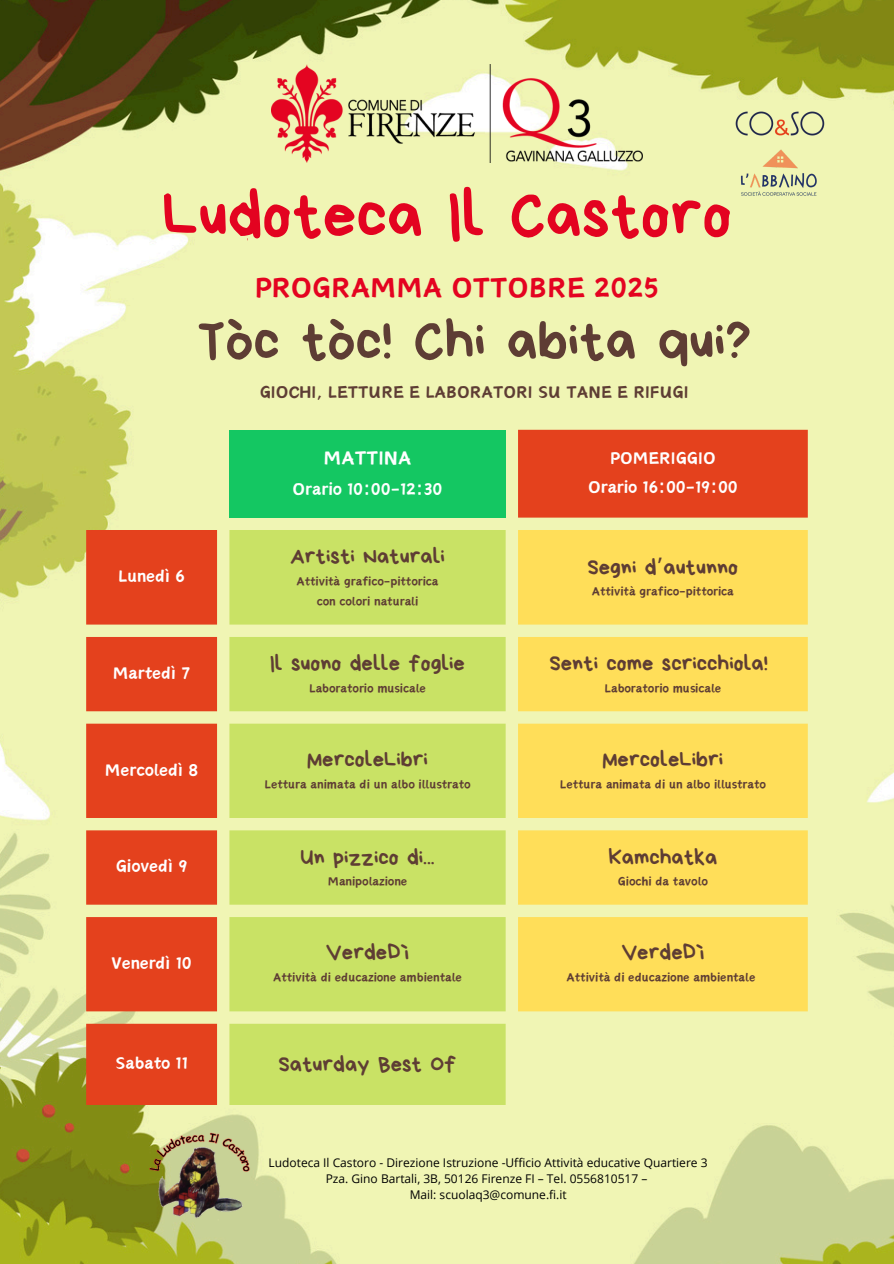
<style>
.page{position:relative;width:894px;height:1264px;background:#fff}
.page>*{position:absolute;margin:0;border:0;box-sizing:border-box;transform-origin:0 0}
.t1{font:66.45px "Bryndan Write";color:#e30320}
.t2{font:57px "Bryndan Write";color:#5e3d34}
.t3{font:35.4px "Canva Sword Like Dream";color:#e40320}
.t4{font:24px "Canva Sword Like Dream";color:#fff}
.t5{font:22.5px "Bryndan Write";color:#5e3d34}
.t6{font:21px/29.2px "Canva Sword Like Dream";color:#fff;text-align:center}
.t7{font:21px "Canva Sword Like Dream";color:#5e3d34}
.t8{font:15px/20.2px "Canva Sword Like Dream";color:#5e3d34;text-align:center}
.t9{font:12px/16px "Open Sans";color:#000;text-align:center}
.s1{font-family:"Noto Sans Gurmukhi"}
</style>
<div class="page">
<img style="left:0;top:0;width:893px;height:1263px">
<img style="left:145px;top:1128px;width:110px;height:92px">
<svg style="left:86px;top:430px;width:721px;height:674px;background:#cc965d"></svg>
<svg style="left:229px;top:530px;width:276px;height:574px;background:#cde46d"></svg>
<svg style="left:518px;top:530px;width:289px;height:481px;background:#fde062"></svg>
<img style="left:271px;top:65px;width:371px;height:98px">
<img style="left:723px;top:99px;width:112px;height:48px">
<img style="left:729px;top:147px;width:100px;height:52px">
<h1 class="t1" style="left:162px;top:182px;width:571px">Ludoteca Il Castoro</h1>
<h3 class="t3" style="left:254px;top:270px;width:405px">PROGRAMMA OTTOBRE 2025</h3>
<h2 class="t2" style="left:197px;top:312px;width:555px">Tòc tòc! Chi abita qui?</h2>
<h3 class="t7" style="left:259px;top:382px;width:430px">GIOCHI, LETTURE E LABORATORI SU TANE E RIFUGI</h3>
<h3 class="t6" style="left:118px;top:562px;width:68px">Lunedì 6</h3>
<h3 class="t4" style="left:323px;top:446px;width:89px">MATTINA</h3>
<h3 class="t6" style="left:292px;top:475px;width:151px">Orario 10:00-12:30</h3>
<h3 class="t5" style="left:290px;top:545px;width:156px">Artisti Naturali</h3>
<p class="t8" style="left:296px;top:571px;width:143px">Attività grafico-pittorica con colori naturali</p>
<h3 class="t6" style="left:113px;top:659px;width:79px">Martedì 7</h3>
<h3 class="t5" style="left:270px;top:652px;width:196px">Il suono delle foglie</h3>
<p class="t8" style="left:309px;top:678px;width:118px">Laboratorio musicale</p>
<h3 class="t6" style="left:105px;top:755px;width:95px">Mercoledì 8</h3>
<h3 class="t5" style="left:307px;top:748px;width:122px">MercoleLibri</h3>
<p class="t8" style="left:264px;top:774px;width:207px">Lettura animata di un albo illustrato</p>
<h3 class="t6" style="left:116px;top:852px;width:73px">Giovedì 9</h3>
<h3 class="t5" style="left:300px;top:845px;width:136px">Un pizzico di...</h3>
<p class="t8" style="left:328px;top:872px;width:81px">Manipolazione</p>
<h3 class="t6" style="left:111px;top:949px;width:82px">Venerdì 10</h3>
<h3 class="t5" style="left:326px;top:941px;width:85px">VerdeDì</h3>
<p class="t8" style="left:273px;top:967px;width:190px">Attività di educazione ambientale</p>
<h3 class="t6" style="left:115px;top:1049px;width:74px">Sabato 11</h3>
<h3 class="t5" style="left:278px;top:1053px;width:179px">Saturday Best Of</h3>
<h3 class="t6" style="left:588px;top:444px;width:151px">POMERIGGIO<br>Orario 16:00-19:00</h3>
<h3 class="t5" style="left:587px;top:555px;width:152px">Segni d<span class="s1">’</span>autunno</h3>
<p class="t8" style="left:591px;top:582px;width:143px">Attività grafico-pittorica</p>
<h3 class="t5" style="left:549px;top:652px;width:220px">Senti come scricchiola!</h3>
<p class="t8" style="left:604px;top:678px;width:118px">Laboratorio musicale</p>
<h3 class="t5" style="left:602px;top:748px;width:122px">MercoleLibri</h3>
<p class="t8" style="left:559px;top:774px;width:207px">Lettura animata di un albo illustrato</p>
<h3 class="t5" style="left:608px;top:845px;width:110px">Kamchatka</h3>
<p class="t8" style="left:617px;top:872px;width:91px">Giochi da tavolo</p>
<h3 class="t5" style="left:621px;top:941px;width:85px">VerdeDì</h3>
<p class="t8" style="left:566px;top:967px;width:190px">Attività di educazione ambientale</p>
<p class="t9" style="left:268px;top:1154px;width:440px">Ludoteca Il Castoro - Direzione Istruzione -Ufficio Attività educative Quartiere 3<br>Pza. Gino Bartali, 3B, 50126 Firenze FI – Tel. 0556810517 –<br>Mail: scuolaq3@comune.fi.it</p>
</div>
